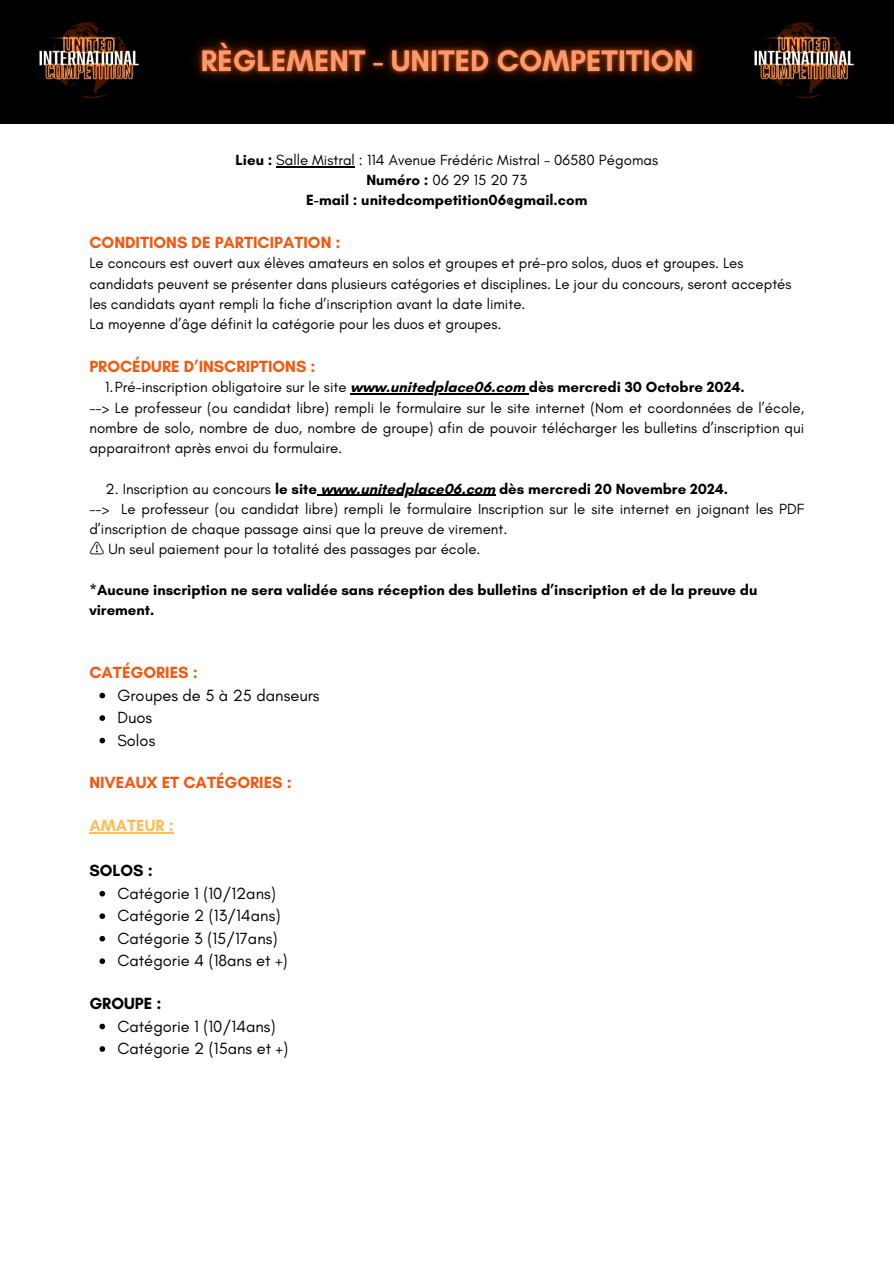
<style>
.page{position:relative;width:894px;height:1264px;background:#fff}
.page>*{position:absolute;margin:0;border:0;box-sizing:border-box;transform-origin:0 0}
.t1{font:16.5px "Glacial Indifference";color:#000}
.t2{font:700 16.5px "Glacial Indifference";color:#f4580f}
.t3{font:700 16.5px "Glacial Indifference";color:#000}
.t4{font:700 16.5px "Glacial Indifference";color:#ffbd59}
.t5{font:15px/20.2px "Glacial Indifference";color:#000}
.t6{font:700 15px "Glacial Indifference";color:#000}
.s1{font-weight:700}
.s2{font-weight:400}
.s3{font-family:"Noto Sans CJ Ksc"}
</style>
<div class="page">
<div style="left:0;top:0;width:893px;height:123px;background:#000"></div>
<hr style="left:276px;top:166px;width:79px;height:1px;background:#000">
<hr style="left:350px;top:393px;width:178px;height:1px;background:#000">
<hr style="left:317px;top:494px;width:178px;height:2px;background:#000">
<svg style="left:99px;top:692px;width:6px;height:6px"></svg>
<svg style="left:99px;top:715px;width:6px;height:6px"></svg>
<svg style="left:99px;top:737px;width:6px;height:6px"></svg>
<hr style="left:89px;top:832px;width:85px;height:1px;background:#ffbd59">
<svg style="left:99px;top:890px;width:6px;height:6px"></svg>
<svg style="left:99px;top:913px;width:6px;height:6px"></svg>
<svg style="left:99px;top:935px;width:6px;height:6px"></svg>
<svg style="left:99px;top:958px;width:6px;height:6px"></svg>
<svg style="left:99px;top:1023px;width:6px;height:6px"></svg>
<svg style="left:99px;top:1046px;width:6px;height:5px"></svg>
<img style="left:39px;top:22px;width:100px;height:77px">
<img style="left:194px;top:38px;width:506px;height:42px">
<img style="left:754px;top:22px;width:100px;height:77px">
<p class="t5" style="left:235px;top:149px;width:424px"><span class="s1">Lieu :</span> Salle Mistral : 114 Avenue Frédéric Mistral - 06580 Pégomas</p>
<p class="t5" style="left:366px;top:170px;width:162px"><span class="s1">Numéro :</span> 06 29 15 20 73</p>
<p class="t6" style="left:306px;top:191px;width:282px">E-mail : unitedcompetition06@gmail.com</p>
<p class="t2" style="left:89px;top:232px;width:253px">CONDITIONS DE PARTICIPATION :</p>
<p class="t5" style="left:89px;top:253px;width:703px">Le concours est ouvert aux élèves amateurs en solos et groupes et pré-pro solos, duos et groupes. Les candidats peuvent se présenter dans plusieurs catégories et disciplines. Le jour du concours, seront acceptés les candidats ayant rempli la fiche d’inscription avant la date limite.</p>
<p class="t5" style="left:89px;top:314px;width:413px">La moyenne d’âge définit la catégorie pour les duos et groupes.</p>
<p class="t2" style="left:89px;top:356px;width:228px">PROCÉDURE D’INSCRIPTIONS :</p>
<h2 class="t6" style="left:105px;top:378px;width:641px"><span class="s2">1.Pré-inscription obligatoire sur le site</span> www.unitedplace06.com dès mercredi 30 Octobre 2024.</h2>
<p class="t5" style="left:89px;top:397px;width:716px;text-align:justify">--&gt; Le professeur (ou candidat libre) rempli le formulaire sur le site internet (Nom et coordonnées de l’école, nombre de solo, nombre de duo, nombre de groupe) afin de pouvoir télécharger les bulletins d’inscription qui apparaitront après envoi du formulaire.</p>
<p class="t6" style="left:105px;top:479px;width:623px"><span class="s2">2. Inscription au concours</span> le site www.unitedplace06.com dès mercredi 20 Novembre 2024.</p>
<p class="t5" style="left:89px;top:498px;width:716px">--&gt; Le professeur (ou candidat libre) rempli le formulaire Inscription sur le site internet en joignant les PDF</p>
<p class="t5" style="left:89px;top:518px;width:419px">d’inscription de chaque passage ainsi que la preuve de virement. <span class="s3">⚠️</span> Un seul paiement pour la totalité des passages par école.</p>
<p class="t6" style="left:89px;top:580px;width:669px">*Aucune inscription ne sera validée sans réception des bulletins d’inscription et de la preuve du</p>
<p class="t6" style="left:89px;top:601px;width:66px">virement.</p>
<p class="t2" style="left:89px;top:662px;width:110px">CATÉGORIES :</p>
<h3 class="t1" style="left:117px;top:685px;width:203px">Groupes de 5 à 25 danseurs</h3>
<h2 class="t1" style="left:117px;top:707px;width:36px">Duos</h2>
<p class="t1" style="left:117px;top:730px;width:39px">Solos</p>
<p class="t2" style="left:89px;top:772px;width:204px">NIVEAUX ET CATÉGORIES :</p>
<p class="t4" style="left:89px;top:815px;width:86px">AMATEUR :</p>
<h2 class="t3" style="left:89px;top:860px;width:65px">SOLOS :</h2>
<h2 class="t1" style="left:117px;top:883px;width:160px">Catégorie 1 (10/12ans)</h2>
<h2 class="t1" style="left:117px;top:905px;width:164px">Catégorie 2 (13/14ans)</h2>
<p class="t1" style="left:117px;top:928px;width:161px">Catégorie 3 (15/17ans)</p>
<p class="t1" style="left:117px;top:950px;width:172px">Catégorie 4 (18ans et +)</p>
<p class="t3" style="left:89px;top:993px;width:73px">GROUPE :</p>
<p class="t1" style="left:117px;top:1015px;width:160px">Catégorie 1 (10/14ans)</p>
<h2 class="t1" style="left:117px;top:1038px;width:172px">Catégorie 2 (15ans et +)</h2>
</div>
